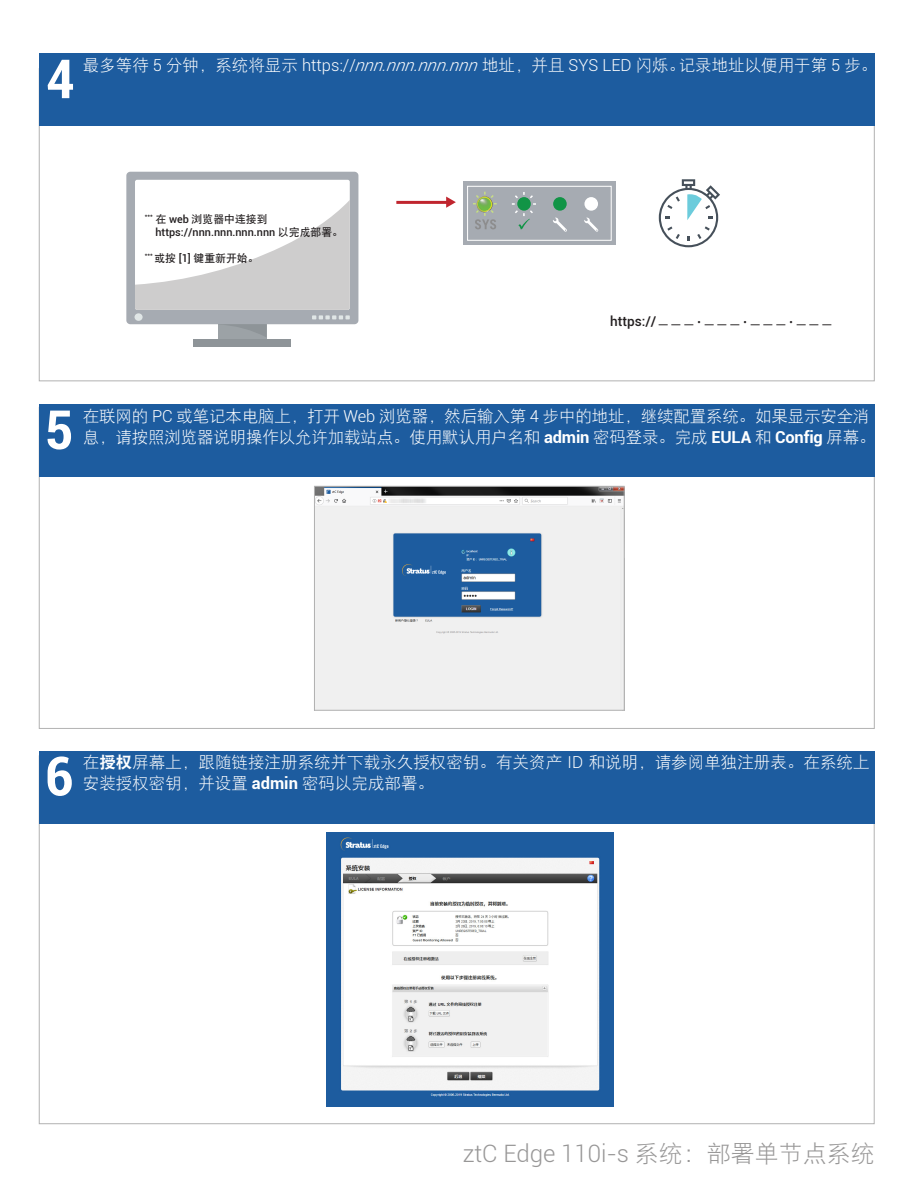
<style>
.page{position:relative;width:918px;height:1188px;background:#fff}
.page>*{position:absolute;margin:0;border:0;box-sizing:border-box;transform-origin:0 0}
.t1{font:700 condensed 54px "Roboto";color:#fff}
.t2{font:300 24px "Roboto";color:#989797}
.t3{font:18px "Myriad Pro";color:#231f20}
.t4{font:16.5px "DFP Hei W3";color:#fff}
.t5{font:500 10.8px/13px "Roboto";color:#231f20}
.t6{font:10.8px "DFP Hei W7";color:#231f20}
.t7{font:500 6.3px "Roboto";color:#231f20}
.s1{font-family:"Roboto";font-weight:300}
.s2{font-family:"Roboto";font-weight:300;font-style:italic}
.s3{font-family:"DFP Hei W7";font-weight:400}
.s4{font-family:"Roboto";font-weight:500}
.s5{font-family:"Roboto";font-weight:700}
.s6{font-family:"DFP Hei W9"}
.s7{font-family:"DFP Hei W3";font-weight:400}
</style>
<div class="page">
<div style="left:39px;top:404px;width:836px;height:72px;background:#1d5c9f"></div>
<div style="left:39px;top:751px;width:836px;height:72px;background:#1d5c9f"></div>
<div style="left:39px;top:53px;width:836px;height:72px;background:#1d5c9f"></div>
<img style="left:316px;top:488px;width:307px;height:221px">
<div style="left:314px;top:486px;width:311px;height:225px;border:1px solid #b2b2b2"></div>
<img style="left:326px;top:833px;width:288px;height:273px">
<div style="left:126px;top:172px;width:232px;height:152px;background:#a6abb2;border-radius:4px"></div>
<div style="left:135px;top:180px;width:215px;height:130px;background:#fff;border-radius:2px"></div>
<div style="left:218px;top:324px;width:49px;height:16px;background:#9ca2a6"></div>
<div style="left:194px;top:340px;width:97px;height:7px;background:#8e9498"></div>
<svg style="left:135px;top:200px;width:215px;height:137px"></svg>
<div style="left:135px;top:313px;width:8px;height:8px;background:#e0e6e6;border-radius:50%"></div>
<svg style="left:446px;top:197px;width:10px;height:11px"></svg>
<hr style="left:396px;top:201px;width:53px;height:3px;background:#c0252e">
<div style="left:463px;top:181px;width:153px;height:64px;background:#a6abb2"></div>
<svg style="left:473px;top:192px;width:24px;height:37px"></svg>
<div style="left:553px;top:197px;width:14px;height:14px;background:#119446;border-radius:50%"></div>
<svg style="left:553px;top:218px;width:14px;height:14px"></svg>
<div style="left:584px;top:197px;width:14px;height:14px;background:#fff;border-radius:50%"></div>
<svg style="left:584px;top:218px;width:15px;height:14px"></svg>
<svg style="left:512px;top:192px;width:24px;height:38px"></svg>
<div style="left:467px;top:186px;width:145px;height:55px;border:1px solid #fff"></div>
<svg style="left:659px;top:179px;width:61px;height:68px"></svg>
<p class="t1" style="left:46px;top:41px;width:30px">4</p>
<p class="t4" style="left:83px;top:56px;width:796px">最多等待 <span class="s1">5</span> 分钟，系统将显示 <span class="s1">https://</span><span class="s2">nnn.nnn.nnn.nnn</span>地址，并且 <span class="s1">SYS LED</span> 闪烁。记录地址以便用于第 <span class="s1">5</span> 步。</p>
<p class="t7" style="left:145px;top:211px;width:10px">***</p>
<p class="t5" style="left:155px;top:213px;width:189px"><span class="s3">在</span> web <span class="s3">浏览器中连接到</span>https://nnn.nnn.nnn.nnn <span class="s3">以完成部署。</span></p>
<p class="t7" style="left:145px;top:250px;width:10px">***</p>
<p class="t6" style="left:154px;top:253px;width:106px">或按 <span class="s4">[1]</span> 键重新开始。</p>
<p class="t3" style="left:610px;top:306px;width:223px"><sub>https://</sub> _ _ _ . _ _ _ . _ _ _ . _ _ _</p>
<p class="t1" style="left:45px;top:392px;width:30px">5</p>
<p class="t4" style="left:83px;top:407px;width:788px">在联网的 <span class="s1">PC</span> 或笔记本电脑上，打开 <span class="s1">Web</span> 浏览器，然后输入第 <span class="s1">4</span> 步中的地址，继续配置系统。如果显示安全消</p>
<p class="t4" style="left:83px;top:428px;width:794px">息，请按照浏览器说明操作以允许加载站点。使用默认用户名和 <span class="s5">admin</span> 密码登录。完成 <span class="s5">EULA</span> 和 <span class="s5">Config</span> 屏幕。</p>
<p class="t1" style="left:45px;top:738px;width:30px">6</p>
<p class="t4" style="left:83px;top:754px;width:788px">在<span class="s6">授权</span>屏幕上，跟随链接注册系统并下载永久授权密钥。有关资产 <span class="s1">ID</span> 和说明，请参阅单独注册表。在系统上</p>
<p class="t4" style="left:83px;top:775px;width:353px">安装授权密钥，并设置 <span class="s5">admin</span> 密码以完成部署。</p>
<p class="t2" style="left:463px;top:1137px;width:414px">ztC Edge 110i-s <span class="s7">系统：部署单节点系统</span></p>
</div>
